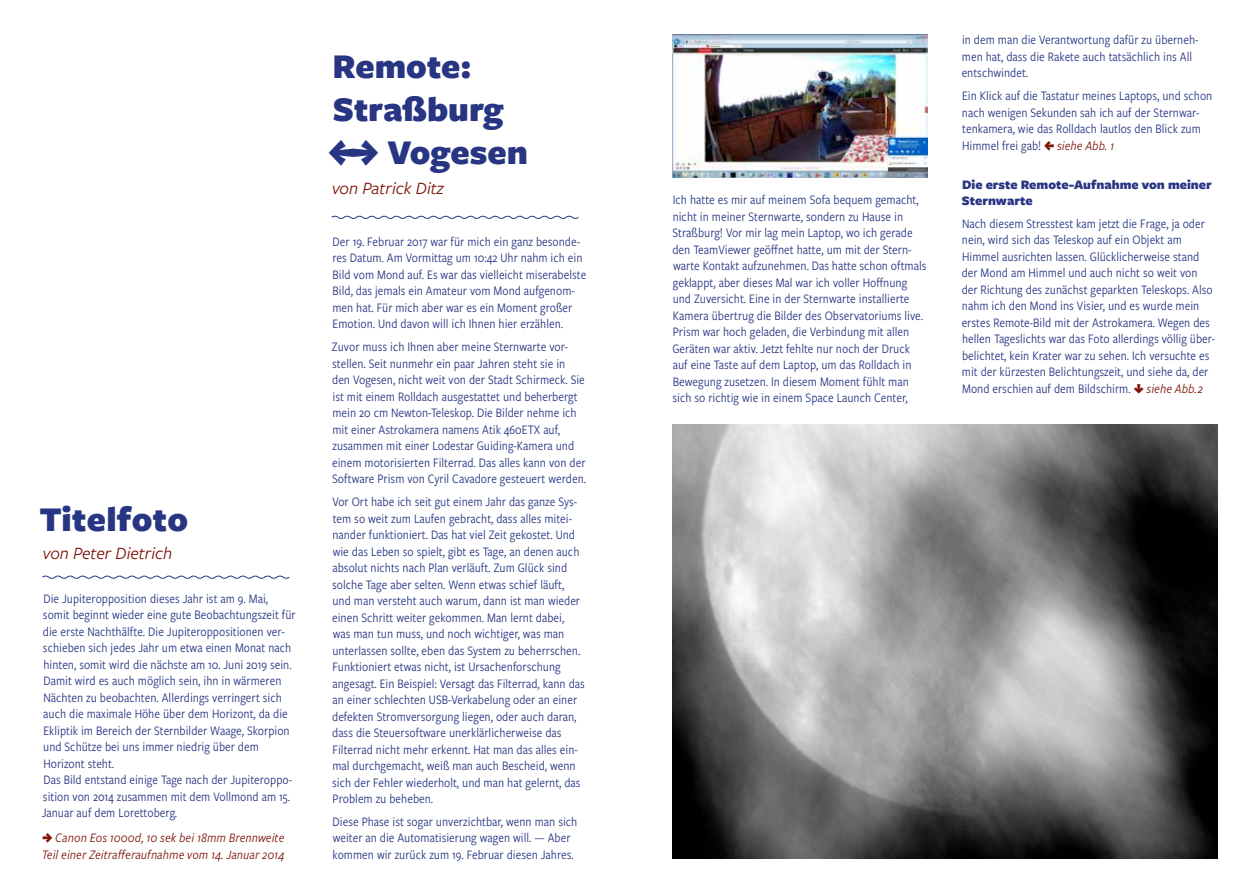
<style>
.page{position:relative;width:1259px;height:893px;background:#fff}
.page>*{position:absolute;margin:0;border:0;box-sizing:border-box;transform-origin:0 0}
.t1{font:900 36px/43.2px "Freight Sans Pro";color:#283583}
.t2{font:italic 18px "Freight Sans Pro";color:#7d1206}
.t3{font:13.5px/16.5px "Freight Sans Cnd Pro";color:#283583}
.t4{font:italic 13.5px/16.5px "Freight Sans Cnd Pro";color:#7d1206}
.t5{font:900 13.5px/16.2px "Freight Sans Pro";color:#283583}
.s1{font-weight:900;font-style:normal}
.s2{font-weight:900;color:#7d1206}
.s3{font-style:italic;color:#7d1206}
</style>
<div class="page">
<img style="left:672px;top:34px;width:255px;height:143px">
<img style="left:672px;top:424px;width:545px;height:435px">
<svg style="left:331px;top:215px;width:248px;height:4px"></svg>
<svg style="left:42px;top:575px;width:248px;height:4px"></svg>
<h1 class="t1" style="left:40px;top:496px;width:150px">Titelfoto</h1>
<h2 class="t2" style="left:43px;top:541px;width:131px">von Peter Dietrich</h2>
<p class="t3" style="left:42px;top:590px;width:255px">Die Jupiteropposition dieses Jahr ist am 9. Mai, somit beginnt wieder eine gute Beobachtungszeit für die erste Nachthälfte. Die Jupiteroppositionen ver&shy;schieben sich jedes Jahr um etwa einen Monat nach hinten, somit wird die nächste am 10. Juni 2019 sein.<br>Damit wird es auch möglich sein, ihn in wärmeren Nächten zu beobachten. Allerdings verringert sich auch die maximale Höhe über dem Horizont, da die Ekliptik im Bereich der Sternbilder Waage, Skorpion und Schütze bei uns immer niedrig über dem Horizont steht.<br>Das Bild entstand einige Tage nach der Jupiteroppo&shy;sition von 2014 zusammen mit dem Vollmond am 15.<br>Januar auf dem Lorettoberg.</p>
<p class="t4" style="left:42px;top:829px;width:244px"><span class="s1">J</span> Canon Eos 1000d, 10 sek bei 18mm Brennweite<br>Teil einer Zeitrafferaufnahme vom 14. Januar 2014</p>
<h1 class="t1" style="left:328px;top:43px;width:201px">Remote:<br>Straßburg<br>LJ Vogesen</h1>
<h2 class="t2" style="left:332px;top:176px;width:113px">von Patrick Ditz</h2>
<p class="t3" style="left:332px;top:233px;width:255px">Der 19. Februar 2017 war für mich ein ganz besonde&shy;res Datum. Am Vormittag um 10:42 Uhr nahm ich ein Bild vom Mond auf. Es war das vielleicht miserabelste Bild, das jemals ein Amateur vom Mond aufgenom&shy;men hat. Für mich aber war es ein Moment großer Emotion. Und davon will ich Ihnen hier erzählen.</p>
<p class="t3" style="left:332px;top:338px;width:256px">Zuvor muss ich Ihnen aber meine Sternwarte vor&shy;stellen. Seit nunmehr ein paar Jahren steht sie in den Vogesen, nicht weit von der Stadt Schirmeck. Sie ist mit einem Rolldach ausgestattet und beherbergt mein 20 cm Newton-Teleskop. Die Bilder nehme ich mit einer Astrokamera namens Atik 460ETX auf, zusammen mit einer Lodestar Guiding-Kamera und einem motorisierten Filterrad. Das alles kann von der Software Prism von Cyril Cavadore gesteuert werden.</p>
<p class="t3" style="left:332px;top:493px;width:254px">Vor Ort habe ich seit gut einem Jahr das ganze Sys&shy;tem so weit zum Laufen gebracht, dass alles mitei&shy;nander funktioniert. Das hat viel Zeit gekostet. Und wie das Leben so spielt, gibt es Tage, an denen auch absolut nichts nach Plan verläuft. Zum Glück sind solche Tage aber selten. Wenn etwas schief läuft, und man versteht auch warum, dann ist man wieder einen Schritt weiter gekommen. Man lernt dabei, was man tun muss, und noch wichtiger, was man unterlassen sollte, eben das System zu beherrschen.<br>Funktioniert etwas nicht, ist Ursachenforschung angesagt. Ein Beispiel: Versagt das Filterrad, kann das an einer schlechten USB-Verkabelung oder an einer defekten Stromversorgung liegen, oder auch daran, dass die Steuersoftware unerklärlicherweise das Filterrad nicht mehr erkennt. Hat man das alles ein&shy;mal durchgemacht, weiß man auch Bescheid, wenn sich der Fehler wiederholt, und man hat gelernt, das Problem zu beheben.</p>
<p class="t3" style="left:332px;top:813px;width:246px">Diese Phase ist sogar unverzichtbar, wenn man sich weiter an die Automatisierung wagen will. — Aber kommen wir zurück zum 19. Februar diesen Jahres.</p>
<p class="t3" style="left:672px;top:191px;width:256px">Ich hatte es mir auf meinem Sofa bequem gemacht, nicht in meiner Sternwarte, sondern zu Hause in Straßburg! Vor mir lag mein Laptop, wo ich gerade den TeamViewer geöffnet hatte, um mit der Stern&shy;warte Kontakt aufzunehmen. Das hatte schon oftmals geklappt, aber dieses Mal war ich voller Hoffnung und Zuversicht. Eine in der Sternwarte installierte Kamera übertrug die Bilder des Observatoriums live.<br>Prism war hoch geladen, die Verbindung mit allen Geräten war aktiv. Jetzt fehlte nur noch der Druck auf eine Taste auf dem Laptop, um das Rolldach in Bewegung zusetzen. In diesem Moment fühlt man sich so richtig wie in einem Space Launch Center,</p>
<p class="t3" style="left:961px;top:31px;width:238px">in dem man die Verantwortung dafür zu überneh&shy;men hat, dass die Rakete auch tatsächlich ins All entschwindet.</p>
<p class="t3" style="left:962px;top:87px;width:252px">Ein Klick auf die Tastatur meines Laptops, und schon nach wenigen Sekunden sah ich auf der Sternwar&shy;tenkamera, wie das Rolldach lautlos den Blick zum Himmel frei gab! <span class="s2">L</span> <span class="s3">siehe Abb. 1</span></p>
<p class="t5" style="left:962px;top:176px;width:251px">Die erste Remote-Aufnahme von meiner<br>Sternwarte</p>
<p class="t3" style="left:961px;top:214px;width:255px">Nach diesem Stresstest kam jetzt die Frage, ja oder nein, wird sich das Teleskop auf ein Objekt am Himmel ausrichten lassen. Glücklicherweise stand der Mond am Himmel und auch nicht so weit von der Richtung des zunächst geparkten Teleskops. Also nahm ich den Mond ins Visier, und es wurde mein erstes Remote-Bild mit der Astrokamera. Wegen des hellen Tageslichts war das Foto allerdings völlig über&shy;belichtet, kein Krater war zu sehen. Ich versuchte es mit der kürzesten Belichtungszeit, und siehe da, der Mond erschien auf dem Bildschirm. <span class="s2">K</span> <span class="s3">siehe Abb. 2</span></p>
</div>
